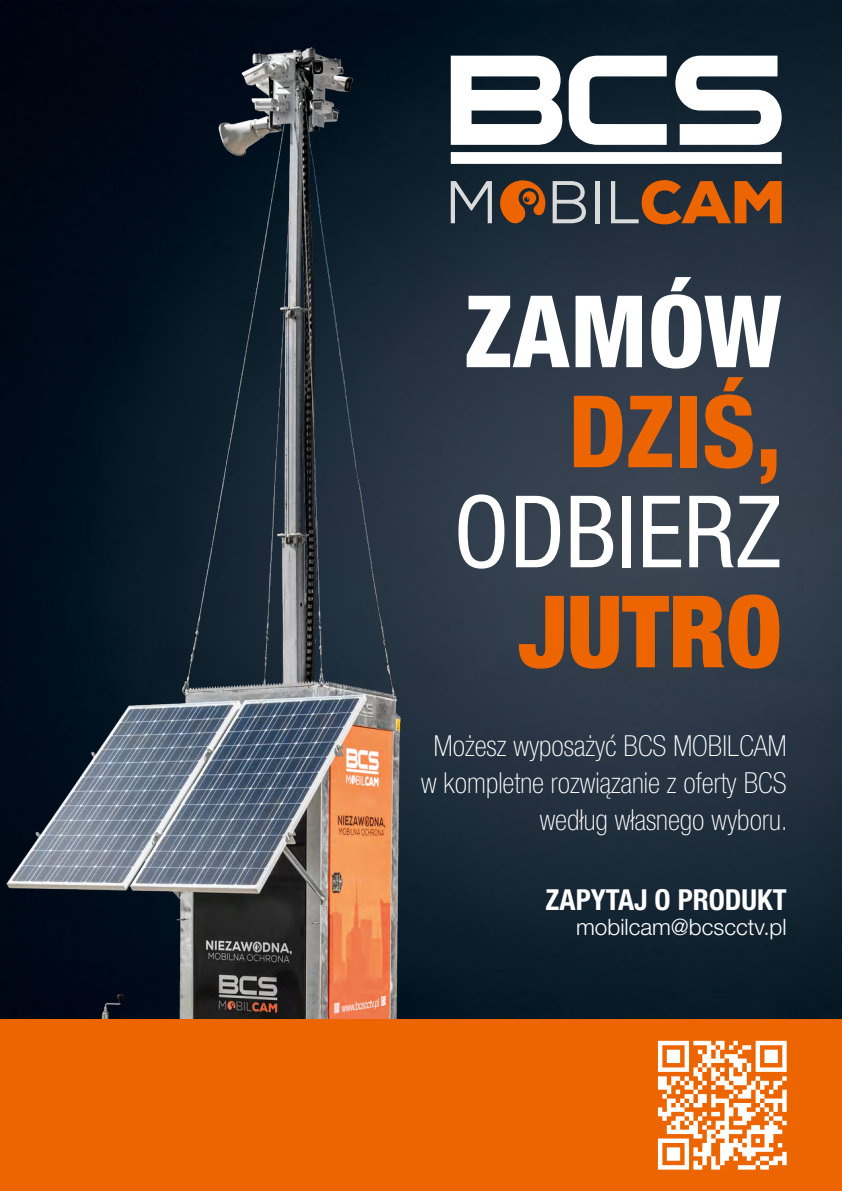
<style>
.page{position:relative;width:842px;height:1191px;background:#fff}
.page>*{position:absolute;margin:0;border:0;box-sizing:border-box;transform-origin:0 0}
.t1{font:condensed 100px "Helvetica Neue LT Pro";color:#fff}
.t2{font:800 condensed 100px "Helvetica Neue LT Pro";color:#fff}
.t3{font:800 condensed 100px "Helvetica Neue LT Pro";color:#ec6500}
.t4{font:900 condensed 100px "Helvetica Neue LT Pro";color:#ec6500}
.t5{font:100 condensed 29px/37px "Helvetica Neue LT Pro";color:#fff;text-align:right}
.t6{font:700 condensed 29px "Helvetica Neue LT Pro";color:#fff}
.t7{font:300 22.5px "Helvetica Neue LT Pro";color:#fff}
</style>
<div class="page">
<img style="left:608px;top:0;width:234px;height:1019px">
<img style="left:0;top:0;width:608px;height:1019px">
<div style="left:0;top:1019px;width:842px;height:172px;background:#ec6500"></div>
<svg style="left:658px;top:1040px;width:129px;height:129px"></svg>
<svg style="left:451px;top:181px;width:41px;height:42px;background:#57626b"></svg>
<svg style="left:553px;top:181px;width:33px;height:42px"></svg>
<hr style="left:595px;top:181px;width:4px;height:42px;background:#d9dada">
<svg style="left:611px;top:180px;width:171px;height:44px;background:#824c26"></svg>
<svg style="left:451px;top:56px;width:331px;height:108px"></svg>
<svg style="left:500px;top:180px;width:45px;height:43px;background:#984d15"></svg>
<h1 class="t2" style="left:464px;top:270px;width:319px">ZAMÓW</h1>
<h1 class="t3" style="left:569px;top:370px;width:214px">DZIŚ,</h1>
<h1 class="t1" style="left:454px;top:474px;width:330px">ODBIERZ</h1>
<h1 class="t4" style="left:519px;top:570px;width:264px">JUTRO</h1>
<p class="t5" style="left:421px;top:728px;width:368px">Możesz wyposażyć BCS MOBILCAM w kompletne rozwiązanie z oferty BCS według własnego wyboru.</p>
<p class="t6" style="left:546px;top:882px;width:243px">ZAPYTAJ O PRODUKT</p>
<p class="t7" style="left:576px;top:913px;width:212px">mobilcam@bcscctv.pl</p>
</div>
